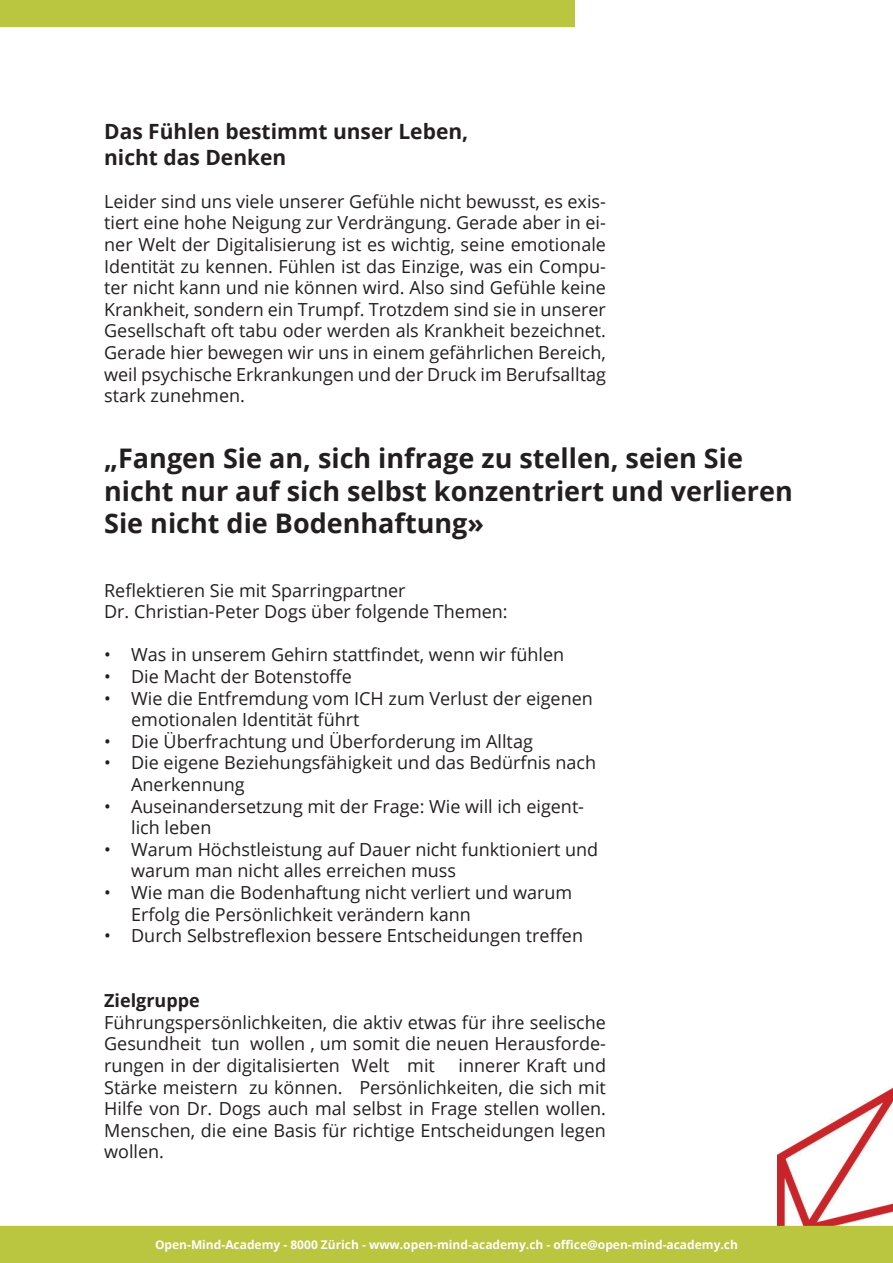
<style>
.page{position:relative;width:893px;height:1263px;background:#fff}
.page>*{position:absolute;margin:0;border:0;box-sizing:border-box;transform-origin:0 0}
.t1{font:700 27px/32.4px "Open Sans";color:#231f20}
.t2{font:700 21px/25.2px "Open Sans";color:#231f20}
.t3{font:18px/21.6px "Open Sans";color:#231f20}
.t4{font:700 18px "Open Sans";color:#231f20}
.t5{font:700 12px "Open Sans";color:#fff}
</style>
<div class="page">
<img style="left:777px;top:1087px;width:116px;height:139px">
<div style="left:0;top:0;width:574px;height:26px;background:#bac540"></div>
<div style="left:0;top:0;width:575px;height:27px;border:2px solid #bac540"></div>
<div style="left:0;top:1226px;width:893px;height:37px;background:#bac540"></div>
<p class="t2" style="left:104px;top:119px;width:366px">Das Fühlen bestimmt unser Leben, nicht das Denken</p>
<p class="t3" style="left:104px;top:190px;width:503px;text-align:justify">Leider sind uns viele unserer Gefühle nicht bewusst, es exis&shy;tiert eine hohe Neigung zur Verdrängung. Gerade aber in ei&shy;ner Welt der Digitalisierung ist es wichtig, seine emotionale Identität zu kennen. Fühlen ist das Einzige, was ein Compu&shy;ter nicht kann und nie können wird. Also sind Gefühle keine Krankheit, sondern ein Trumpf. Trotzdem sind sie in unserer Gesellschaft oft tabu oder werden als Krankheit bezeichnet.<br>Gerade hier bewegen wir uns in einem gefährlichen Bereich, weil psychische Erkrankungen und der Druck im Berufsalltag stark zunehmen.</p>
<p class="t1" style="left:104px;top:442px;width:690px">„Fangen Sie an, sich infrage zu stellen, seien Sie nicht nur auf sich selbst konzentriert und verlieren<br>Sie nicht die Bodenhaftung»</p>
<p class="t3" style="left:104px;top:579px;width:405px">Reflektieren Sie mit Sparringpartner<br>Dr. Christian-Peter Dogs über folgende Themen:</p>
<p class="t3" style="left:104px;top:644px;width:462px">• Was in unserem Gehirn stattfindet, wenn wir fühlen</p>
<p class="t3" style="left:104px;top:665px;width:249px">• Die Macht der Botenstoffe</p>
<p class="t3" style="left:131px;top:687px;width:463px;text-indent:-27px">• Wie die Entfremdung vom ICH zum Verlust der eigenen emotionalen Identität führt</p>
<p class="t3" style="left:104px;top:730px;width:430px">• Die Überfrachtung und Überforderung im Alltag</p>
<p class="t3" style="left:131px;top:752px;width:467px;text-indent:-27px">• Die eigene Beziehungsfähigkeit und das Bedürfnis nach<br>Anerkennung</p>
<p class="t3" style="left:131px;top:795px;width:454px;text-indent:-27px">• Auseinandersetzung mit der Frage: Wie will ich eigent&shy;lich leben</p>
<p class="t3" style="left:131px;top:838px;width:469px;text-indent:-27px">• Warum Höchstleistung auf Dauer nicht funktioniert und warum man nicht alles erreichen muss</p>
<p class="t3" style="left:131px;top:881px;width:443px;text-indent:-27px">• Wie man die Bodenhaftung nicht verliert und warum<br>Erfolg die Persönlichkeit verändern kann</p>
<p class="t3" style="left:104px;top:924px;width:480px">• Durch Selbstreflexion bessere Entscheidungen treffen</p>
<p class="t4" style="left:104px;top:988px;width:97px">Zielgruppe</p>
<p class="t3" style="left:104px;top:1011px;width:503px;text-align:justify">Führungspersönlichkeiten, die aktiv etwas für ihre seelische Gesundheit tun wollen , um somit die neuen Herausforde&shy;rungen in der digitalisierten Welt mit</p>
<p class="t3" style="left:104px;top:1054px;width:503px;text-align:justify;text-indent:354px">innerer Kraft und Stärke meistern zu können. Persönlichkeiten, die sich mit Hilfe von Dr. Dogs auch mal selbst in Frage stellen wollen.<br>Menschen, die eine Basis für richtige Entscheidungen legen wollen.</p>
<p class="t5" style="left:155px;top:1236px;width:584px">Open-Mind-Academy - 8000 Zürich - www.open-mind-academy.ch - office@open-mind-academy.ch</p>
</div>
